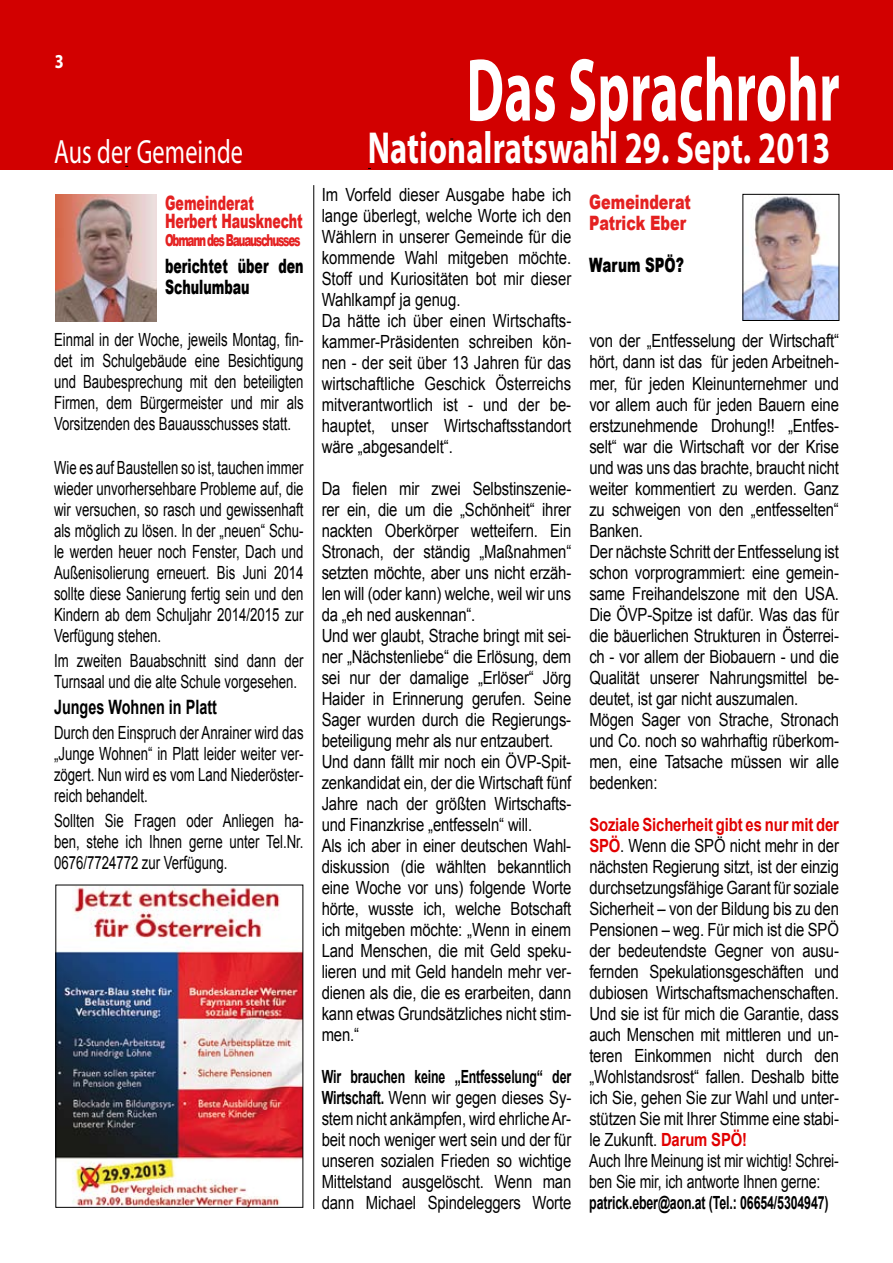
<style>
.page{position:relative;width:893px;height:1263px;background:#fff}
.page>*{position:absolute;margin:0;border:0;box-sizing:border-box;transform-origin:0 0}
.t1{font:700 90px "Myriad Pro";letter-spacing:.005em;color:#fff;scale:.6 1}
.t2{font:700 45px "Myriad Pro";letter-spacing:.005em;color:#fff;scale:.72 1}
.t3{font:33.75px "Myriad Pro";letter-spacing:.005em;color:#fff;scale:.72 1}
.t4{font:900 19.8px/18px "Arial";color:#e42121;scale:.64 1}
.t5{font:900 19.8px/21px "Arial";color:#000;scale:.64 1}
.t6{font:900 19.8px/21px "Arial";color:#e42121;scale:.73 1}
.t7{font:700 19.8px "Arial";color:#000;scale:.73 1}
.t8{font:900 19.8px "Arial";color:#000;scale:.68 1}
.t9{font:700 19.8px "Myriad Pro";color:#fff;scale:.82 1}
.t10{font:18.15px/21px "Arial";letter-spacing:-.01em;color:#000;scale:.82 1}
.t11{font:18.15px/21px "Arial";letter-spacing:-.01em;color:#000;text-align:justify;scale:.73 1}
.t12{font:700 18.15px "Arial";letter-spacing:-.01em;color:#000;scale:.68 1}
.t13{font:900 16.5px "Arial";letter-spacing:-.12em;color:#e42121;scale:.64 1}
.s1{font-weight:700}
.s2{font-weight:700;color:#e10000}
</style>
<div class="page">
<div style="left:0;top:0;width:893px;height:169px;background:#d20000"></div>
<img style="left:55px;top:194px;width:102px;height:128px">
<img style="left:745px;top:196px;width:92px;height:123px">
<div style="left:743px;top:194px;width:96px;height:127px;border:1px solid #000"></div>
<hr style="left:313px;top:185px;width:1px;height:1024px;background:#000">
<img style="left:58px;top:887px;width:243px;height:318px">
<p class="t9" style="left:55px;top:48px;width:12px">3</p>
<h1 class="t1" style="left:466px;top:31px;width:624px">Das Sprachrohr</h1>
<h2 class="t2" style="left:368px;top:118px;width:644px">Nationalratswahl 29. Sept. 2013</h2>
<h3 class="t3" style="left:54px;top:131px;width:264px">Aus der Gemeinde</h3>
<p class="t4" style="left:165px;top:194px;width:216px">Gemeinderat<br>Herbert Hausknecht</p>
<p class="t13" style="left:165px;top:229px;width:213px">Obmann des Bauauschusses</p>
<p class="t5" style="left:165px;top:255px;width:218px">berichtet über den<br>Schulumbau</p>
<p class="t11" style="left:54px;top:329px;width:343px">Einmal in der Woche, jeweils Montag, fin&shy;det im Schulgebäude eine Besichtigung und Baubesprechung mit den beteiligten Firmen, dem Bürgermeister und mir als Vorsitzenden des Bauausschusses statt.</p>
<p class="t11" style="left:54px;top:457px;width:343px">Wie es auf Baustellen so ist, tauchen immer wieder unvorhersehbare Probleme auf, die wir versuchen, so rasch und gewissenhaft als möglich zu lösen. In der „neuen“ Schu&shy;le werden heuer noch Fenster, Dach und Außenisolierung erneuert. Bis Juni 2014 sollte diese Sanierung fertig sein und den Kindern ab dem Schuljahr 2014/2015 zur Verfügung stehen.</p>
<p class="t11" style="left:54px;top:651px;width:343px">Im zweiten Bauabschnitt sind dann der<br>Turnsaal und die alte Schule vorgesehen.</p>
<p class="t7" style="left:54px;top:693px;width:225px">Junges Wohnen in Platt</p>
<p class="t11" style="left:54px;top:722px;width:343px">Durch den Einspruch der Anrainer wird das „Junge Wohnen“ in Platt leider weiter ver&shy;zögert. Nun wird es vom Land Niederöster&shy;reich behandelt.</p>
<p class="t11" style="left:54px;top:810px;width:343px">Sollten Sie Fragen oder Anliegen ha&shy;ben, stehe ich Ihnen gerne unter Tel.Nr.<br>0676/7724772 zur Verfügung.</p>
<p class="t10" style="left:322px;top:184px;width:306px">Im Vorfeld dieser Ausgabe habe ich lange überlegt, welche Worte ich den Wählern in unserer Gemeinde für die kommende Wahl mitgeben möchte.<br>Stoff und Kuriositäten bot mir dieser Wahlkampf ja genug.<br>Da hätte ich über einen Wirtschafts&shy;kammer-Präsidenten schreiben kön&shy;nen - der seit über 13 Jahren für das wirtschaftliche Geschick Österreichs mitverantwortlich ist - und der be&shy;hauptet, unser Wirtschaftsstandort wäre „abgesandelt“.</p>
<p class="t10" style="left:322px;top:478px;width:306px">Da fielen mir zwei Selbstinszenie&shy;rer ein, die um die „Schönheit“ ihrer nackten Oberkörper wetteifern. Ein Stronach, der ständig „Maßnahmen“ setzten möchte, aber uns nicht erzäh&shy;len will (oder kann) welche, weil wir uns da „eh ned auskennan“.<br>Und wer glaubt, Strache bringt mit sei&shy;ner „Nächstenliebe“ die Erlösung, dem sei nur der damalige „Erlöser“ Jörg Haider in Erinnerung gerufen. Seine Sager wurden durch die Regierungs&shy;beteiligung mehr als nur entzaubert.<br>Und dann fällt mir noch ein ÖVP-Spit&shy;zenkandidat ein, der die Wirtschaft fünf Jahre nach der größten Wirtschafts&shy;und Finanzkrise „entfesseln“ will.<br>Als ich aber in einer deutschen Wahl&shy;diskussion (die wählten bekanntlich eine Woche vor uns) folgende Worte hörte, wusste ich, welche Botschaft ich mitgeben möchte: „Wenn in einem Land Menschen, die mit Geld speku&shy;lieren und mit Geld handeln mehr ver&shy;dienen als die, die es erarbeiten, dann kann etwas Grundsätzliches nicht stim&shy;men.“</p>
<p class="t10" style="left:322px;top:1066px;width:306px;text-align:justify"><span class="s1">Wir brauchen keine „Entfesselung“ der Wirtschaft.</span> Wenn wir gegen dieses Sy&shy;stem nicht ankämpfen, wird ehrliche Ar&shy;beit noch weniger wert sein und der für unseren sozialen Frieden so wichtige Mittelstand ausgelöscht. Wenn man dann Michael Spindeleggers Worte</p>
<p class="t6" style="left:589px;top:191px;width:141px">Gemeinderat<br>Patrick Eber</p>
<p class="t8" style="left:589px;top:251px;width:141px">Warum SPÖ?</p>
<p class="t10" style="left:589px;top:331px;width:306px">von der „Entfesselung der Wirtschaft“ hört, dann ist das für jeden Arbeitneh&shy;mer, für jeden Kleinunternehmer und vor allem auch für jeden Bauern eine erstzunehmende Drohung!! „Entfes&shy;selt“ war die Wirtschaft vor der Krise und was uns das brachte, braucht nicht weiter kommentiert zu werden. Ganz zu schweigen von den „entfesselten“ Banken.<br>Der nächste Schritt der Entfesselung ist schon vorprogrammiert: eine gemein&shy;same Freihandelszone mit den USA.<br>Die ÖVP-Spitze ist dafür. Was das für die bäuerlichen Strukturen in Österrei&shy;ch - vor allem der Biobauern - und die Qualität unserer Nahrungsmittel be&shy;deutet, ist gar nicht auszumalen.<br>Mögen Sager von Strache, Stronach und Co. noch so wahrhaftig rüberkom&shy;men, eine Tatsache müssen wir alle bedenken:</p>
<p class="t10" style="left:589px;top:814px;width:306px"><span class="s2">Soziale Sicherheit gibt es nur mit der SPÖ</span>. Wenn die SPÖ nicht mehr in der nächsten Regierung sitzt, ist der einzig durchsetzungsfähige Garant für soziale Sicherheit – von der Bildung bis zu den Pensionen – weg. Für mich ist die SPÖ der bedeutendste Gegner von ausu&shy;fernden Spekulationsgeschäften und dubiosen Wirtschaftsmachenschaften.<br>Und sie ist für mich die Garantie, dass auch Menschen mit mittleren und un&shy;teren Einkommen nicht durch den „Wohlstandsrost“ fallen. Deshalb bitte ich Sie, gehen Sie zur Wahl und unter&shy;stützen Sie mit Ihrer Stimme eine stabi&shy;le Zukunft. <span class="s2">Darum SPÖ!<br></span>Auch Ihre Meinung ist mir wichtig! Schrei&shy;ben Sie mir, ich antworte Ihnen gerne:</p>
<p class="t12" style="left:589px;top:1190px;width:354px">patrick.eber@aon.at (Tel.: 06654/5304947)</p>
</div>
